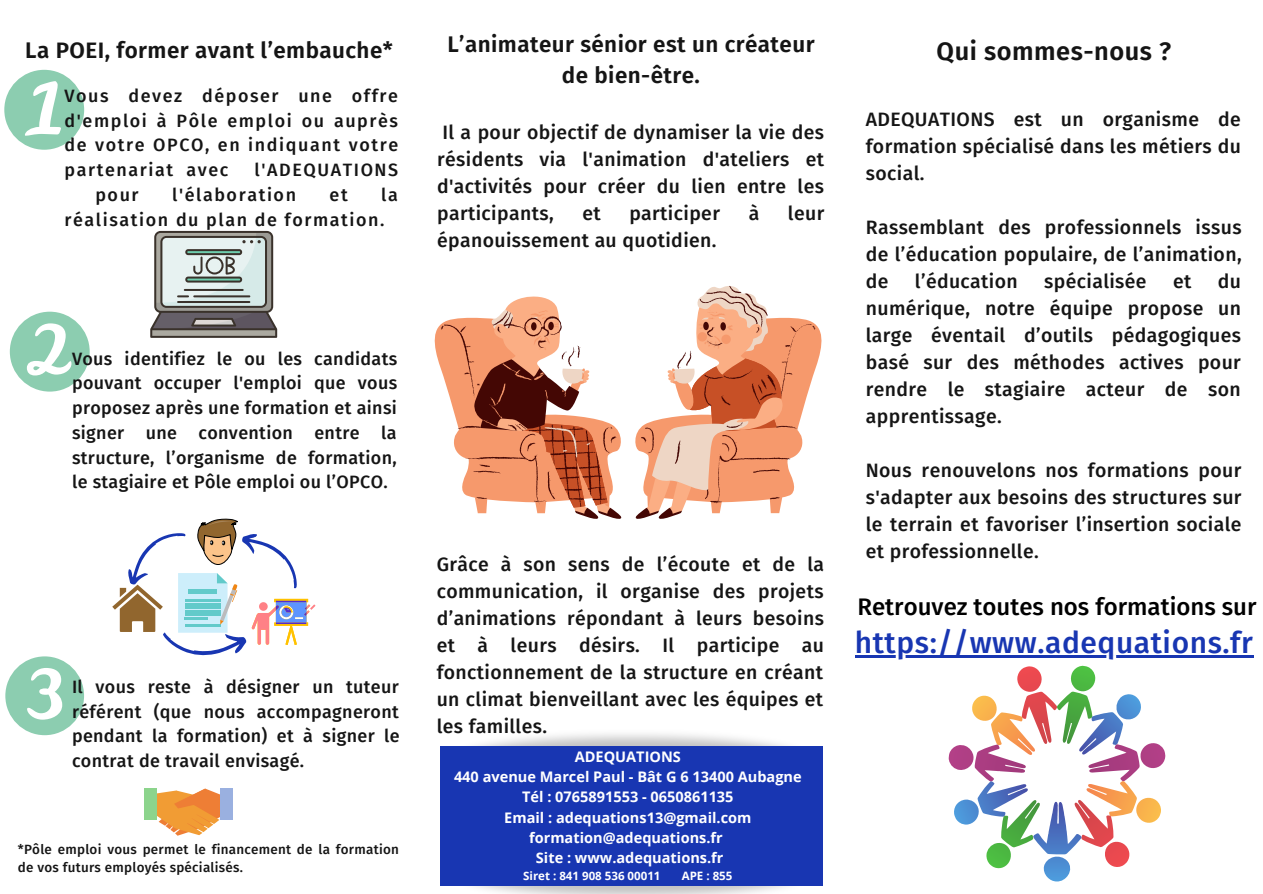
<style>
.page{position:relative;width:1263px;height:894px;background:#fff}
.page>*{position:absolute;margin:0;border:0;box-sizing:border-box;transform-origin:0 0}
.t1{font:500 29.85px "Fira Sans";letter-spacing:.02em;color:#1836b2}
.t2{font:600 25.35px "Fira Sans";letter-spacing:.02em;color:#151515}
.t3{font:500 24px "Fira Sans";color:#000}
.t4{font:600 22.35px/30.3px "Fira Sans";letter-spacing:.02em;color:#151515;text-align:center}
.t5{font:500 19.35px/27px "Fira Sans";letter-spacing:.02em;color:#151515;text-align:justify}
.t6{font:500 17.85px/24.8px "Fira Sans";letter-spacing:.09em;color:#151515;text-align:justify}
.t7{font:700 14.55px/20.2px "Open Sans";color:#fff;text-align:center}
.t8{font:500 13.35px/17.9px "Fira Sans";letter-spacing:.02em;color:#151515}
.t9{font:700 11.55px "Open Sans";color:#fff}
</style>
<div class="page">
<svg style="left:948px;top:665px;width:217px;height:216px"></svg>
<svg style="left:434px;top:324px;width:388px;height:46px"></svg>
<svg style="left:441px;top:286px;width:374px;height:233px"></svg>
<img style="left:440px;top:885px;width:383px;height:8px">
<div style="left:440px;top:746px;width:383px;height:139px;background:#1836b2"></div>
<svg style="left:150px;top:231px;width:127px;height:107px;background:#a1a6a3"></svg>
<svg style="left:112px;top:518px;width:204px;height:138px"></svg>
<div style="left:220px;top:788px;width:12px;height:31px;background:#9ab0e0"></div>
<div style="left:145px;top:788px;width:12px;height:31px;background:#8cd48c"></div>
<svg style="left:155px;top:788px;width:66px;height:47px"></svg>
<svg style="left:4px;top:70px;width:80px;height:80px"></svg>
<svg style="left:10px;top:311px;width:80px;height:80px"></svg>
<svg style="left:5px;top:656px;width:79px;height:79px"></svg>
<hr style="left:855px;top:655px;width:399px;height:2px;background:#1836b2">
<p class="t4" style="left:25px;top:35px;width:369px">La POEI, former avant l’embauche*</p>
<p class="t6" style="left:65px;top:84px;width:335px">Vous devez déposer une offre d'emploi à Pôle emploi ou auprès de votre OPCO, en indiquant votre partenariat avec</p>
<p class="t6" style="left:255px;top:158px;width:145px">l'ADEQUATIONS</p>
<p class="t6" style="left:95px;top:182px;width:45px">pour</p>
<p class="t6" style="left:172px;top:182px;width:125px">l'élaboration</p>
<p class="t6" style="left:330px;top:182px;width:20px">et</p>
<p class="t6" style="left:65px;top:182px;width:335px;text-indent:317px">la réalisation du plan de formation.</p>
<p class="t6" style="left:72px;top:346px;width:327px">Vous identifiez le ou les candidats pouvant occuper l'emploi que vous proposez après une formation et ainsi signer une convention entre la structure, l’organisme de formation, le stagiaire et Pôle emploi ou l’OPCO.</p>
<p class="t6" style="left:72px;top:674px;width:329px">Il vous reste à désigner un tuteur référent (que nous accompagneront pendant la formation) et à signer le contrat de travail envisagé.</p>
<p class="t8" style="left:18px;top:840px;width:383px">*Pôle emploi vous permet le financement de la formation de vos futurs employés spécialisés.</p>
<p class="t4" style="left:447px;top:30px;width:369px">L’animateur sénior est un créateur de bien-être.</p>
<p class="t5" style="left:437px;top:119px;width:388px">Il a pour objectif de dynamiser la vie des résidents via l'animation d'ateliers et d'activités pour créer du lien entre les participants,</p>
<p class="t5" style="left:582px;top:200px;width:20px">et</p>
<p class="t5" style="left:629px;top:200px;width:92px">participer</p>
<p class="t5" style="left:749px;top:200px;width:12px">à</p>
<p class="t5" style="left:788px;top:200px;width:38px">leur</p>
<p class="t5" style="left:437px;top:227px;width:281px">épanouissement au quotidien.</p>
<p class="t5" style="left:437px;top:550px;width:389px">Grâce à son sens de l’écoute et de la communication, il organise des projets d’animations répondant à leurs besoins et à leurs désirs. Il participe au fonctionnement de la structure en créant un climat bienveillant avec les équipes et les familles.</p>
<p class="t7" style="left:454px;top:746px;width:349px">ADEQUATIONS<br>440 avenue Marcel Paul - Bât G 6 13400 Aubagne<br>Tél : 0765891553 - 0650861135<br>Email : adequations13@gmail.com formation@adequations.fr<br>Site : www.adequations.fr</p>
<p class="t9" style="left:523px;top:867px;width:139px">Siret : 841 908 536 00011</p>
<p class="t9" style="left:682px;top:867px;width:52px">APE : 855</p>
<h2 class="t2" style="left:937px;top:37px;width:236px">Qui sommes-nous ?</h2>
<p class="t5" style="left:866px;top:105px;width:377px">ADEQUATIONS est un organisme de formation spécialisé dans les métiers du social.</p>
<p class="t5" style="left:866px;top:213px;width:377px">Rassemblant des professionnels issus de l’éducation populaire, de l’animation, de</p>
<p class="t5" style="left:915px;top:267px;width:104px">l’éducation</p>
<p class="t5" style="left:1044px;top:267px;width:104px">spécialisée</p>
<p class="t5" style="left:1173px;top:267px;width:20px">et</p>
<p class="t5" style="left:866px;top:267px;width:377px;text-indent:352px">du numérique, notre équipe propose un large éventail d’outils pédagogiques basé sur des méthodes actives pour rendre le stagiaire acteur de son apprentissage.</p>
<p class="t5" style="left:866px;top:456px;width:377px">Nous renouvelons nos formations pour s'adapter aux besoins des structures sur le terrain et favoriser l’insertion sociale et professionnelle.</p>
<p class="t3" style="left:857px;top:592px;width:401px">Retrouvez toutes nos formations sur</p>
<h1 class="t1" style="left:855px;top:625px;width:400px">https://www.adequations.fr</h1>
</div>
